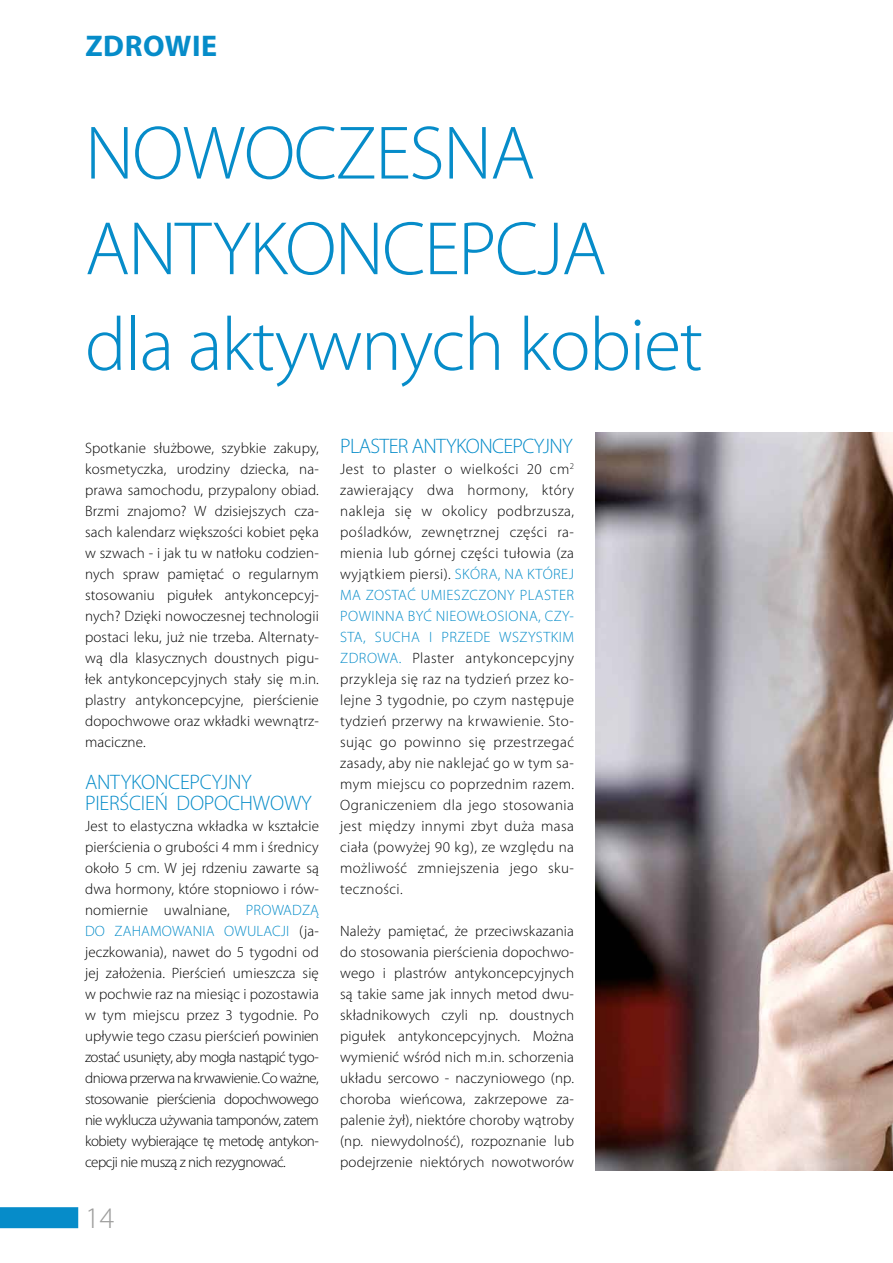
<style>
.page{position:relative;width:893px;height:1263px;background:#fff}
.page>*{position:absolute;margin:0;border:0;box-sizing:border-box;transform-origin:0 0}
.t1{font:300 76.35px/95.7px "Myriad Pro";letter-spacing:-.02em;color:#068cc9}
.t2{font:700 30px "Myriad Pro";color:#068cc9}
.t3{font:300 30px "Myriad Pro";color:#9d9d9c}
.t4{font:300 21px/21px "Myriad Pro";letter-spacing:-.01em;color:#068cc9}
.t5{font:300 21px "Myriad Pro";letter-spacing:-.03em;color:#068cc9}
.t6{font:300 15px/21px "Myriad Pro";letter-spacing:.01em;color:#000;text-align:justify}
.s1{color:#068cc9}
</style>
<div class="page">
<img style="left:595px;top:432px;width:298px;height:738px">
<div style="left:0;top:1207px;width:78px;height:21px;background:#068cc9"></div>
<h2 class="t2" style="left:85px;top:27px;width:38px">ZDROWIE</h2>
<h1 class="t1" style="left:85px;top:105px;width:620px">NOWOCZESNA<br>ANTYKONCEPCJA dla aktywnych kobiet</h1>
<p class="t6" style="left:85px;top:437px;width:235px">Spotkanie służbowe, szybkie zakupy, kosmetyczka, urodziny dziecka, na&shy;prawa samochodu, przypalony obiad.<br>Brzmi znajomo? W dzisiejszych cza&shy;sach kalendarz większości kobiet pęka w szwach - i jak tu w natłoku codzien&shy;nych spraw pamiętać o regularnym stosowaniu pigułek antykoncepcyj&shy;nych? Dzięki nowoczesnej technologii postaci leku, już nie trzeba. Alternaty&shy;wą dla klasycznych doustnych pigu&shy;łek antykoncepcyjnych stały się m.in. plastry antykoncepcyjne, pierścienie dopochwowe oraz wkładki wewnątrz&shy;maciczne.</p>
<h3 class="t4" style="left:85px;top:771px;width:228px">ANTYKONCEPCYJNY<br>PIERŚCIEŃ DOPOCHWOWY</h3>
<p class="t6" style="left:85px;top:815px;width:235px">Jest to elastyczna wkładka w kształcie pierścienia o grubości 4 mm i średnicy około 5 cm. W jej rdzeniu zawarte są dwa hormony, które stopniowo i rów&shy;nomiernie uwalniane, <span class="s1">PROWADZĄ DO ZAHAMOWANIA OWULACJI</span> (ja&shy;jeczkowania), nawet do 5 tygodni od jej założenia. Pierścień umieszcza się w pochwie raz na miesiąc i pozostawia w tym miejscu przez 3 tygodnie. Po upływie tego czasu pierścień powinien zostać usunięty, aby mogła nastąpić tygo&shy;dniowa przerwa na krwawienie. Co ważne, stosowanie pierścienia dopochwowego nie wyklucza używania tamponów, zatem kobiety wybierające tę metodę antykon&shy;cepcji nie muszą z nich rezygnować.</p>
<h2 class="t3" style="left:85px;top:1200px;width:31px">14</h2>
<h3 class="t5" style="left:340px;top:433px;width:234px">PLASTER ANTYKONCEPCYJNY</h3>
<p class="t6" style="left:340px;top:458px;width:235px">Jest to plaster o wielkości 20 cm<sup>2 </sup>zawierający dwa hormony, który nakleja się w okolicy podbrzusza, pośladków, zewnętrznej części ra&shy;mienia lub górnej części tułowia (za wyjątkiem piersi). <span class="s1">SKÓRA, NA KTÓREJ MA ZOSTAĆ UMIESZCZONY PLASTER POWINNA BYĆ NIEOWŁOSIONA, CZY-STA, SUCHA I PRZEDE WSZYSTKIM ZDROWA.</span> Plaster antykoncepcyjny przykleja się raz na tydzień przez ko&shy;lejne 3 tygodnie, po czym następuje tydzień przerwy na krwawienie. Sto&shy;sując go powinno się przestrzegać zasady, aby nie naklejać go w tym sa&shy;mym miejscu co poprzednim razem.<br>Ograniczeniem dla jego stosowania jest między innymi zbyt duża masa ciała (powyżej 90 kg), ze względu na możliwość zmniejszenia jego sku&shy;teczności.</p>
<p class="t6" style="left:340px;top:920px;width:235px">Należy pamiętać, że przeciwskazania do stosowania pierścienia dopochwo&shy;wego i plastrów antykoncepcyjnych są takie same jak innych metod dwu&shy;składnikowych czyli np. doustnych pigułek antykoncepcyjnych. Można wymienić wśród nich m.in. schorzenia układu sercowo - naczyniowego (np. choroba wieńcowa, zakrzepowe za&shy;palenie żył), niektóre choroby wątroby (np. niewydolność), rozpoznanie lub podejrzenie niektórych nowotworów</p>
</div>
